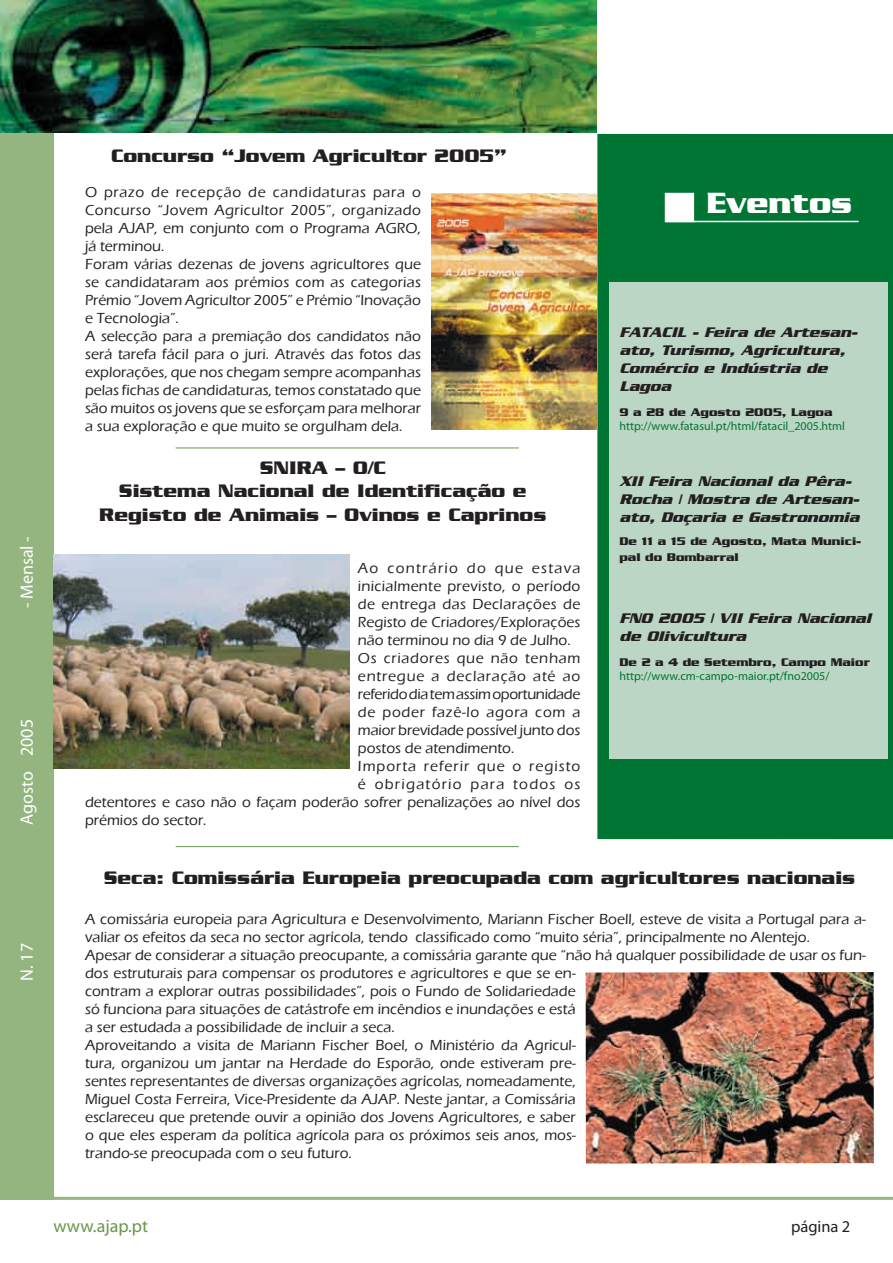
<style>
.page{position:relative;width:893px;height:1263px;background:#fff}
.page>*{position:absolute;margin:0;border:0;box-sizing:border-box;transform-origin:0 0}
.t1{font:700 31.5px "Serpentine";color:#fff}
.t2{font:700 19.5px/23.4px "Serpentine";color:#231f20;text-align:center}
.t3{font:18px "Sui Generis";color:#fff}
.t4{font:18px "Sui Generis";color:#68974a}
.t5{font:16.5px "Sui Generis";color:#231f20}
.t6{font:500 15px/18px "Eras ITC";color:#231f20}
.t7{font:italic 700 15px/18px "Serpentine";color:#231f20}
.t8{font:500 15px "Eras ITC";letter-spacing:.045em;color:#231f20}
.t9{font:500 15px "Eras ITC";letter-spacing:.085em;color:#231f20}
.t10{font:500 15px "Eras ITC";letter-spacing:-.02em;color:#231f20}
.t11{font:500 15px "Eras ITC";letter-spacing:.02em;color:#231f20}
.t12{font:500 15px "Eras ITC";letter-spacing:.025em;color:#231f20}
.t13{font:500 15px "Eras ITC";letter-spacing:.065em;color:#231f20}
.t14{font:500 15px "Eras ITC";letter-spacing:.05em;color:#231f20}
.t15{font:700 12px/16.2px "Serpentine";color:#231f20}
.t16{font:700 12px "Serpentine";color:#007534}
</style>
<div class="page">
<div style="left:0;top:132px;width:54px;height:1068px;background:#94b57f"></div>
<hr style="left:51px;top:1197px;width:842px;height:3px;background:#94b57f">
<img style="left:0;top:0;width:597px;height:132px">
<div style="left:597px;top:134px;width:296px;height:705px;background:#007534"></div>
<hr style="left:665px;top:221px;width:194px;height:1px;background:#fff">
<div style="left:609px;top:282px;width:278px;height:476px;background:#bcd6c5"></div>
<div style="left:665px;top:194px;width:28px;height:27px;background:#fff"></div>
<div style="left:665px;top:193px;width:29px;height:29px;border:2px solid #fff"></div>
<img style="left:431px;top:193px;width:166px;height:237px">
<hr style="left:176px;top:448px;width:343px;height:1px;background:#68974a">
<img style="left:53px;top:555px;width:296px;height:214px">
<hr style="left:176px;top:846px;width:343px;height:1px;background:#68974a">
<img style="left:585px;top:972px;width:289px;height:192px">
<p class="t3" style="left:17px;top:608px;width:74px;rotate:-90deg">- Mensal -</p>
<p class="t3" style="left:17px;top:825px;width:107px;rotate:-90deg">Agosto 2005</p>
<p class="t3" style="left:17px;top:981px;width:39px;rotate:-90deg">N. 17</p>
<h2 class="t2" style="left:111px;top:144px;width:397px">Concurso “Jovem Agricultor 2005”</h2>
<p class="t6" style="left:85px;top:184px;width:337px">O prazo de recepção de candidaturas para o Concurso “Jovem Agricultor 2005”, organizado pela AJAP, em conjunto com o Programa AGRO, já terminou.<br>Foram várias dezenas de jovens agricultores que se candidataram aos prémios com as categorias Prémio “Jovem Agricultor 2005” e Prémio “Inovação e Tecnologia”.<br>A selecção para a premiação dos candidatos não será tarefa fácil para o juri. Através das fotos das explorações, que nos chegam sempre acompanhas pelas fichas de candidaturas, temos constatado que são muitos os jovens que se esforçam para melhorar a sua exploração e que muito se orgulham dela.</p>
<h2 class="t2" style="left:99px;top:455px;width:449px">SNIRA – O/C<br>Sistema Nacional de Identificação e<br>Registo de Animais – Ovinos e Caprinos</h2>
<p class="t9" style="left:358px;top:559px;width:224px">Ao contrário do que estava</p>
<p class="t11" style="left:358px;top:577px;width:224px">inicialmente previsto, o período</p>
<p class="t12" style="left:358px;top:595px;width:224px">de entrega das Declarações de</p>
<p class="t6" style="left:358px;top:613px;width:224px">Registo de Criadores/Explorações</p>
<p class="t6" style="left:358px;top:631px;width:214px">não terminou no dia 9 de Julho.</p>
<p class="t8" style="left:358px;top:649px;width:224px">Os criadores que não tenham</p>
<p class="t14" style="left:358px;top:667px;width:224px">entregue a declaração até ao</p>
<p class="t10" style="left:358px;top:685px;width:224px">referido dia tem assim oportunidade</p>
<p class="t8" style="left:358px;top:703px;width:224px">de poder fazê-lo agora com a</p>
<p class="t6" style="left:358px;top:721px;width:224px">maior brevidade possível junto dos</p>
<p class="t6" style="left:358px;top:739px;width:158px">postos de atendimento.</p>
<p class="t13" style="left:358px;top:757px;width:224px">Importa referir que o registo</p>
<p class="t9" style="left:358px;top:775px;width:224px">é obrigatório para todos os</p>
<p class="t6" style="left:85px;top:793px;width:497px">detentores e caso não o façam poderão sofrer penalizações ao nível dos</p>
<p class="t6" style="left:85px;top:811px;width:123px">prémios do sector.</p>
<h1 class="t1" style="left:706px;top:185px;width:147px">Eventos</h1>
<p class="t7" style="left:619px;top:323px;width:244px">FATACIL - Feira de Artesan&shy;ato, Turismo, Agricultura,<br>Comércio e Indústria de<br>Lagoa</p>
<p class="t15" style="left:619px;top:404px;width:215px">9 a 28 de Agosto 2005, Lagoa</p>
<p class="t16" style="left:619px;top:420px;width:227px">http://www.fatasul.pt/html/fatacil_2005.html</p>
<p class="t7" style="left:619px;top:472px;width:246px">XII Feira Nacional da Pêra-<br>Rocha | Mostra de Artesan&shy;ato, Doçaria e Gastronomia</p>
<p class="t15" style="left:619px;top:533px;width:243px">De 11 a 15 de Agosto, Mata Munici&shy;pal do Bombarral</p>
<p class="t7" style="left:619px;top:609px;width:258px">FNO 2005 | VII Feira Nacional de Olivicultura</p>
<p class="t15" style="left:619px;top:654px;width:252px">De 2 a 4 de Setembro, Campo Maior</p>
<p class="t16" style="left:619px;top:670px;width:212px">http://www.cm-campo-maior.pt/fno2005/</p>
<h2 class="t2" style="left:104px;top:866px;width:753px">Seca: Comissária Europeia preocupada com agricultores nacionais</h2>
<p class="t6" style="left:85px;top:910px;width:782px">A comissária europeia para Agricultura e Desenvolvimento, Mariann Fischer Boell, esteve de visita a Portugal para a&shy;valiar os efeitos da seca no sector agrícola, tendo classificado como “muito séria”, principalmente no Alentejo.<br>Apesar de considerar a situação preocupante, a comissária garante que “não há qualquer possibilidade de usar os fun&shy;dos estruturais para compensar os produtores e agricultores e que se en-<br>contram a explorar outras possibilidades”, pois o Fundo de Solidariedade<br>só funciona para situações de catástrofe em incêndios e inundações e está<br>a ser estudada a possibilidade de incluir a seca.<br>Aproveitando a visita de Mariann Fischer Boel, o Ministério da Agricul-<br>tura, organizou um jantar na Herdade do Esporão, onde estiveram pre-<br>sentes representantes de diversas organizações agrícolas, nomeadamente,<br>Miguel Costa Ferreira, Vice-Presidente da AJAP. Neste jantar, a Comissária<br>esclareceu que pretende ouvir a opinião dos Jovens Agricultores, e saber<br>o que eles esperam da política agrícola para os próximos seis anos, mos-<br>trando-se preocupada com o seu futuro.</p>
<p class="t4" style="left:53px;top:1216px;width:96px">www.ajap.pt</p>
<p class="t5" style="left:791px;top:1217px;width:61px">página 2</p>
</div>
